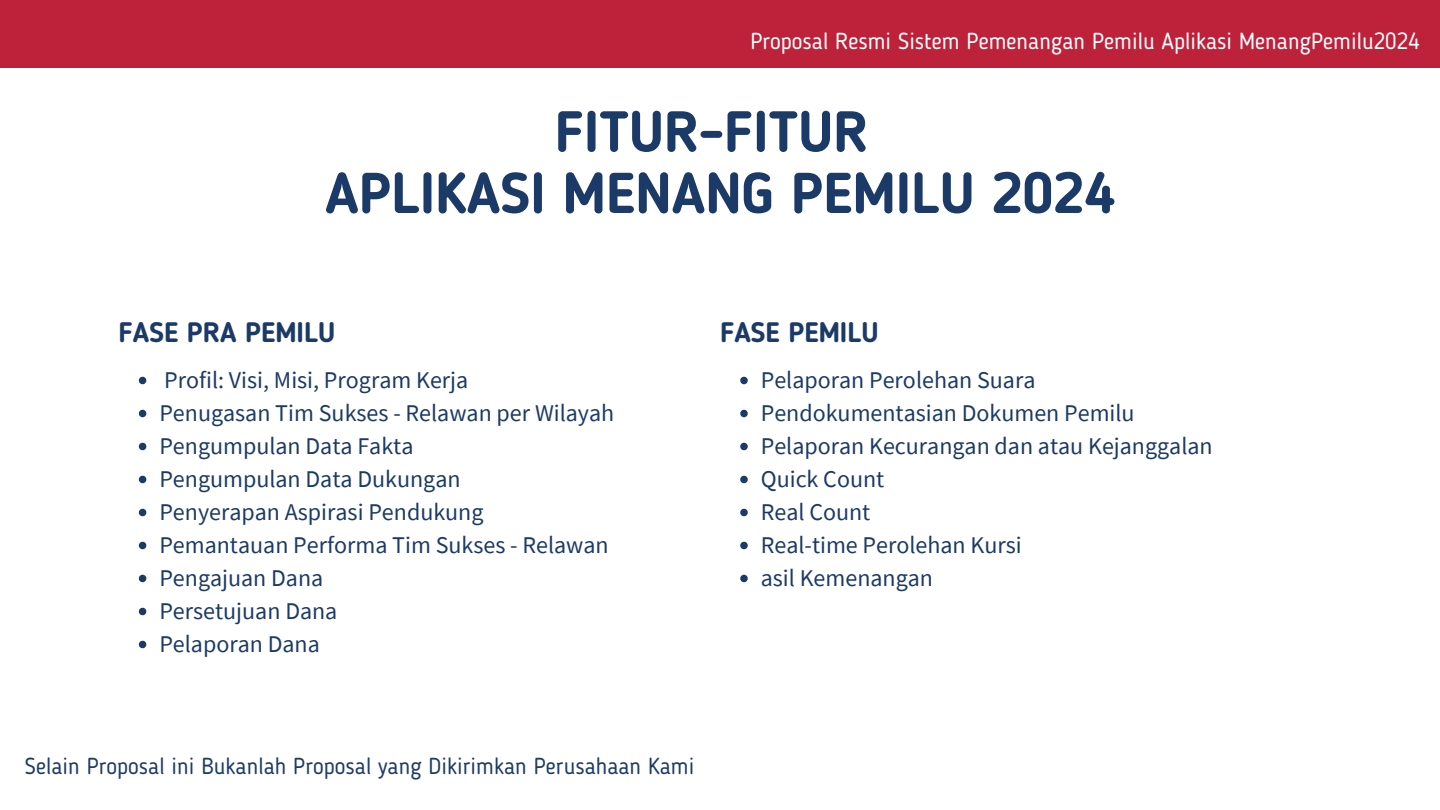
<style>
.page{position:relative;width:1440px;height:810px;background:#fff}
.page>*{position:absolute;margin:0;border:0;box-sizing:border-box;transform-origin:0 0}
.t1{font:700 57px "Blogger Sans";color:#1c3a68}
.t2{font:700 28px "Blogger Sans";color:#1c3a68}
.t3{font:24px "Source Sans Pro";color:#1c3a68}
.t4{font:23px "Blogger Sans";color:#1e3c68}
.t5{font:23px "Blogger Sans";color:#fff}
</style>
<div class="page">
<svg style="left:139px;top:377px;width:7px;height:7px"></svg>
<svg style="left:139px;top:410px;width:7px;height:7px"></svg>
<svg style="left:139px;top:443px;width:7px;height:7px"></svg>
<svg style="left:139px;top:476px;width:7px;height:7px"></svg>
<svg style="left:139px;top:509px;width:7px;height:7px"></svg>
<svg style="left:139px;top:542px;width:7px;height:7px"></svg>
<svg style="left:139px;top:575px;width:7px;height:7px"></svg>
<svg style="left:139px;top:608px;width:7px;height:7px"></svg>
<svg style="left:139px;top:641px;width:7px;height:7px"></svg>
<svg style="left:740px;top:377px;width:8px;height:7px"></svg>
<svg style="left:740px;top:410px;width:8px;height:7px"></svg>
<svg style="left:740px;top:443px;width:8px;height:7px"></svg>
<svg style="left:740px;top:476px;width:8px;height:7px"></svg>
<svg style="left:740px;top:509px;width:8px;height:7px"></svg>
<svg style="left:740px;top:542px;width:8px;height:7px"></svg>
<svg style="left:740px;top:575px;width:8px;height:7px"></svg>
<div style="left:0;top:0;width:1440px;height:68px;background:#be223a"></div>
<p class="t5" style="left:750px;top:32px;width:671px">Proposal Resmi Sistem Pemenangan Pemilu Aplikasi MenangPemilu2024</p>
<p class="t1" style="left:555px;top:108px;width:315px">FITUR-FITUR</p>
<p class="t1" style="left:325px;top:170px;width:791px">APLIKASI MENANG PEMILU 2024</p>
<p class="t2" style="left:119px;top:321px;width:218px">FASE PRA PEMILU</p>
<p class="t3" style="left:164px;top:364px;width:306px">Profil: Visi, Misi, Program Kerja</p>
<p class="t3" style="left:159px;top:397px;width:456px">Penugasan Tim Sukses - Relawan per Wilayah</p>
<p class="t3" style="left:159px;top:430px;width:256px">Pengumpulan Data Fakta</p>
<p class="t3" style="left:159px;top:463px;width:303px">Pengumpulan Data Dukungan</p>
<p class="t3" style="left:159px;top:496px;width:326px">Penyerapan Aspirasi Pendukung</p>
<p class="t3" style="left:159px;top:529px;width:451px">Pemantauan Performa Tim Sukses - Relawan</p>
<p class="t3" style="left:159px;top:562px;width:165px">Pengajuan Dana</p>
<p class="t3" style="left:159px;top:595px;width:180px">Persetujuan Dana</p>
<p class="t3" style="left:159px;top:628px;width:162px">Pelaporan Dana</p>
<p class="t2" style="left:720px;top:321px;width:160px">FASE PEMILU</p>
<p class="t3" style="left:761px;top:364px;width:276px">Pelaporan Perolehan Suara</p>
<p class="t3" style="left:761px;top:397px;width:375px">Pendokumentasian Dokumen Pemilu</p>
<p class="t3" style="left:761px;top:430px;width:453px">Pelaporan Kecurangan dan atau Kejanggalan</p>
<p class="t3" style="left:761px;top:463px;width:125px">Quick Count</p>
<p class="t3" style="left:761px;top:496px;width:111px">Real Count</p>
<p class="t3" style="left:761px;top:529px;width:263px">Real-time Perolehan Kursi</p>
<p class="t3" style="left:761px;top:562px;width:174px">asil Kemenangan</p>
<p class="t4" style="left:25px;top:756px;width:671px">Selain Proposal ini Bukanlah Proposal yang Dikirimkan Perusahaan Kami</p>
</div>
